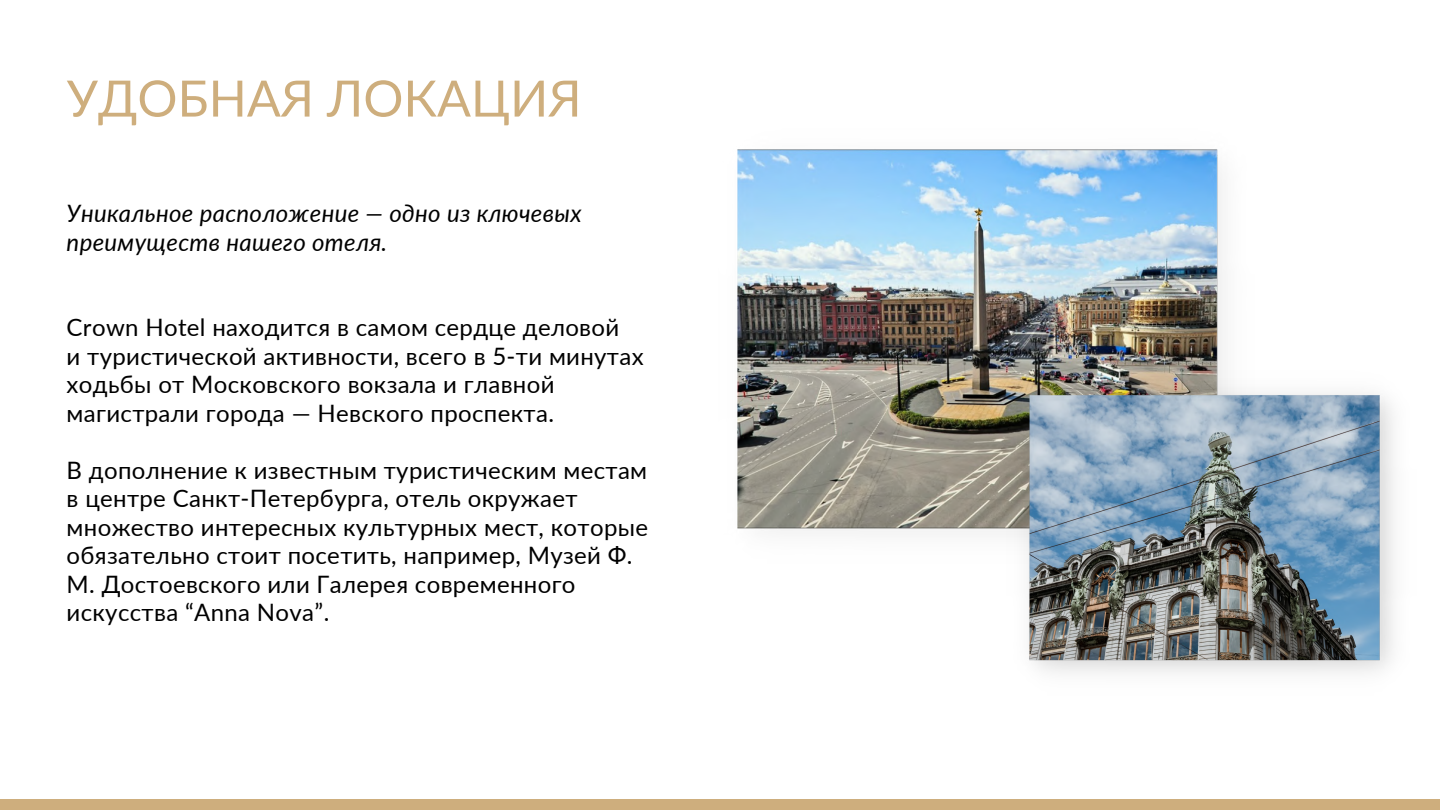
<style>
.page{position:relative;width:1440px;height:810px;background:#fff}
.page>*{position:absolute;margin:0;border:0;box-sizing:border-box;transform-origin:0 0}
.t1{font:50.1px "Lato";color:#ceae7d}
.t2{font:24px/28.5px "Lato";letter-spacing:.015em;color:#000}
.t3{font:italic 24px/28.5px "Lato";letter-spacing:.015em;color:#000}
</style>
<div class="page">
<div style="left:0;top:799px;width:1440px;height:11px;background:#ceae7d"></div>
<img style="left:737px;top:149px;width:489px;height:386px">
<img style="left:1007px;top:371px;width:387px;height:302px">
<h1 class="t1" style="left:67px;top:67px;width:517px">УДОБНАЯ ЛОКАЦИЯ</h1>
<p class="t3" style="left:67px;top:199px;width:516px">Уникальное расположение — одно из ключевых преимуществ нашего отеля.</p>
<p class="t2" style="left:67px;top:313px;width:579px">Crown Hotel находится в самом сердце деловой<br>и туристической активности, всего в 5-ти минутах ходьбы от Московского вокзала и главной магистрали города — Невского проспекта.</p>
<p class="t2" style="left:67px;top:455px;width:583px">В дополнение к известным туристическим местам в центре Санкт-Петербурга, отель окружает множество интересных культурных мест, которые обязательно стоит посетить, например, Музей Ф.<br>М. Достоевского или Галерея современного искусства “Anna Nova”.</p>
</div>
